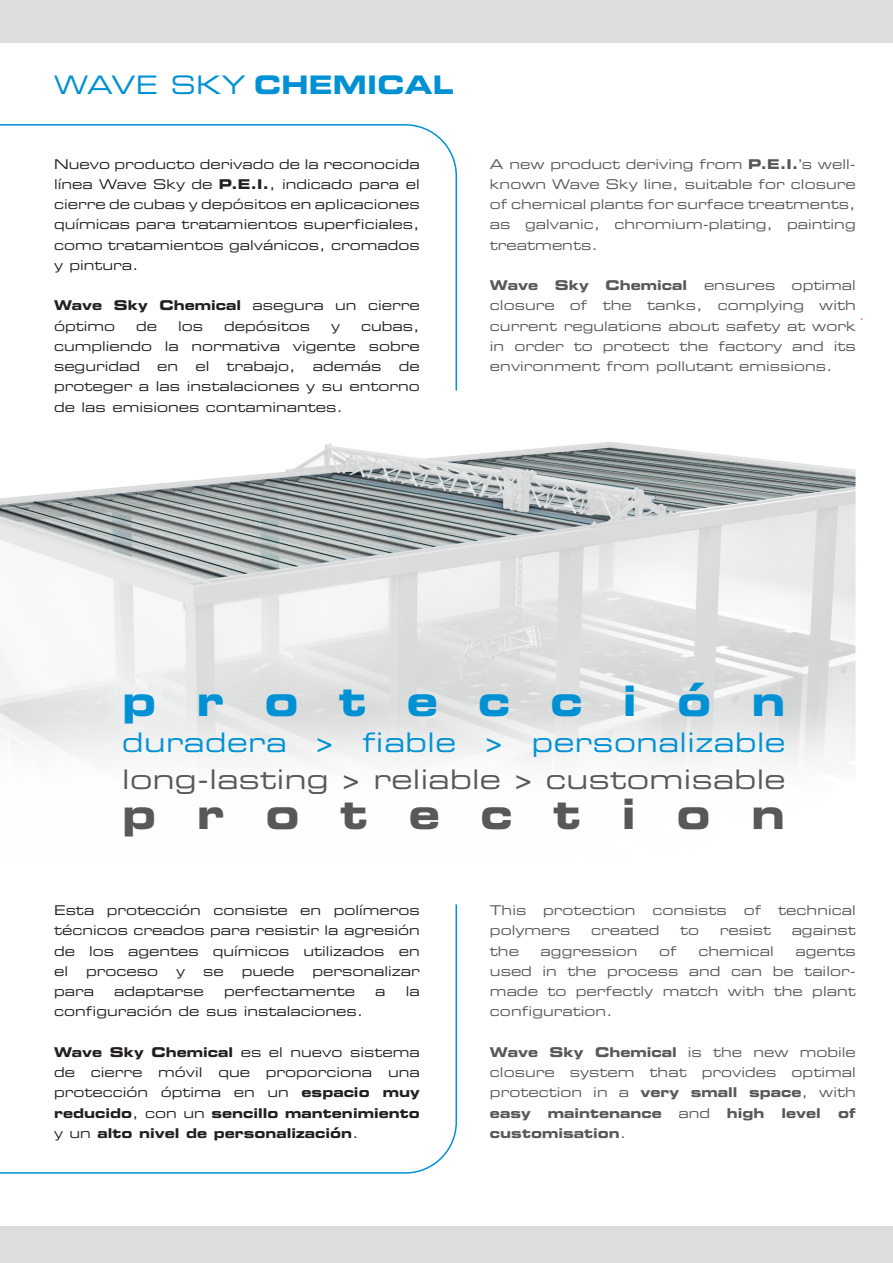
<style>
.page{position:relative;width:893px;height:1263px;background:#fff}
.page>*{position:absolute;margin:0;border:0;box-sizing:border-box;transform-origin:0 0}
.t1{font:42px "Eurostile LT Std Bold Ex 2";color:#0091d4}
.t2{font:42px "Eurostile LT Std Bold Ex 2";letter-spacing:.965em;color:#57585a}
.t3{font:27px "Eurostile LT Std Ex 2";letter-spacing:.01em;color:#57585a}
.t4{font:27px "Eurostile LT Std Ex 2";letter-spacing:.02em;color:#0091d4}
.t5{font:25.5px "Eurostile LT Std Bold Ex 2";letter-spacing:.01em;color:#0091d4}
.t6{font:13.5px/20.2px "Eurostile LT Std Ex 2";color:#57585a;text-align:justify}
.t7{font:13.5px/20.2px "Eurostile LT Std Ex 2";color:#231f20;text-align:justify}
.t8{font:13.5px/20.2px "Eurostile LT Std Bold Ex 2";color:#231f20;text-align:justify}
.t9{font:13.5px "Eurostile LT Std Bold Ex 2";color:#57585a}
.s1{font-family:"Eurostile LT Std Ex 2"}
.s2{font-family:"Eurostile LT Std Bold Ex 2"}
</style>
<div class="page">
<img style="left:458px;top:442px;width:398px;height:322px">
<div style="left:0;top:0;width:893px;height:42px;background:#dcdddf"></div>
<div style="left:0;top:1227px;width:893px;height:36px;background:#dcdddf"></div>
<svg style="left:0;top:124px;width:458px;height:1050px"></svg>
<p class="t5" style="left:54px;top:67px;width:401px"><span class="s1">WAVE SKY</span> CHEMICAL</p>
<p class="t7" style="left:54px;top:153px;width:367px">Nuevo producto derivado de la reconocida línea Wave Sky de <span class="s2">P.E.I.</span>, indicado para el cierre de cubas y depósitos en aplicaciones químicas para tratamientos superficiales, como tratamientos galvánicos, cromados y pintura.</p>
<p class="t7" style="left:54px;top:295px;width:367px"><span class="s2">Wave Sky Chemical</span> asegura un cierre óptimo</p>
<p class="t7" style="left:136px;top:315px;width:23px">de</p>
<p class="t7" style="left:178px;top:315px;width:27px">los</p>
<p class="t7" style="left:224px;top:315px;width:88px">depósitos</p>
<p class="t7" style="left:331px;top:315px;width:11px">y</p>
<p class="t7" style="left:54px;top:315px;width:367px;text-indent:307px">cubas, cumpliendo la normativa vigente sobre seguridad</p>
<p class="t7" style="left:157px;top:356px;width:23px">en</p>
<p class="t7" style="left:195px;top:356px;width:15px">el</p>
<p class="t7" style="left:227px;top:356px;width:71px">trabajo,</p>
<p class="t7" style="left:313px;top:356px;width:70px">además</p>
<p class="t7" style="left:54px;top:356px;width:367px;text-indent:345px">de proteger a las instalaciones y su entorno de las emisiones contaminantes.</p>
<p class="t6" style="left:490px;top:153px;width:367px">A new product deriving from <span class="s2">P.E.I.</span>’s well&shy;known Wave Sky line, suitable for closure of chemical plants for surface treatments, as galvanic, chromium-plating, painting treatments.</p>
<p class="t6" style="left:490px;top:275px;width:367px"><span class="s2">Wave Sky Chemical</span> ensures optimal closure of the tanks, complying with current regulations about safety at work in order to protect the factory and its environment from pollutant emissions.</p>
<p class="t1" style="left:122px;top:671px;width:665px">p r o t e c c i ó n</p>
<p class="t4" style="left:122px;top:724px;width:665px">duradera &gt; fiable &gt; personalizable</p>
<p class="t3" style="left:122px;top:761px;width:665px">long-lasting &gt; reliable &gt; customisable</p>
<p class="t2" style="left:122px;top:785px;width:665px">protection</p>
<p class="t7" style="left:54px;top:900px;width:367px">Esta protección consiste en polímeros técnicos creados para resistir la agresión de los agentes químicos utilizados en el</p>
<p class="t7" style="left:86px;top:960px;width:74px">proceso</p>
<p class="t7" style="left:176px;top:960px;width:11px">y</p>
<p class="t7" style="left:203px;top:960px;width:22px">se</p>
<p class="t7" style="left:242px;top:960px;width:54px">puede</p>
<p class="t7" style="left:312px;top:960px;width:109px">personalizar</p>
<p class="t7" style="left:54px;top:981px;width:42px">para</p>
<p class="t7" style="left:114px;top:981px;width:91px">adaptarse</p>
<p class="t7" style="left:224px;top:981px;width:133px">perfectamente</p>
<p class="t7" style="left:375px;top:981px;width:12px">a</p>
<p class="t7" style="left:406px;top:981px;width:15px">la</p>
<p class="t7" style="left:54px;top:1001px;width:311px">configuración de sus instalaciones.</p>
<p class="t8" style="left:54px;top:1041px;width:367px">Wave Sky Chemical <span class="s1">es el nuevo sistema de cierre móvil que proporciona una protección óptima en un</span> espacio muy reducido<span class="s1">, con un</span> sencillo mantenimiento <span class="s1">y un</span> alto nivel de personalización<span class="s1">.</span></p>
<p class="t6" style="left:490px;top:900px;width:38px">This</p>
<p class="t6" style="left:543px;top:900px;width:94px">protection</p>
<p class="t6" style="left:652px;top:900px;width:76px">consists</p>
<p class="t6" style="left:744px;top:900px;width:19px">of</p>
<p class="t6" style="left:778px;top:900px;width:79px">technical</p>
<p class="t6" style="left:490px;top:920px;width:82px">polymers</p>
<p class="t6" style="left:591px;top:920px;width:70px">created</p>
<p class="t6" style="left:680px;top:920px;width:21px">to</p>
<p class="t6" style="left:720px;top:920px;width:53px">resist</p>
<p class="t6" style="left:792px;top:920px;width:66px">against</p>
<p class="t6" style="left:490px;top:940px;width:31px">the</p>
<p class="t6" style="left:541px;top:940px;width:98px">aggression</p>
<p class="t6" style="left:659px;top:940px;width:19px">of</p>
<p class="t6" style="left:698px;top:940px;width:77px">chemical</p>
<p class="t6" style="left:490px;top:940px;width:367px;text-indent:305px">agents used in the process and can be tailor&shy;made to perfectly match with the plant configuration.</p>
<p class="t6" style="left:490px;top:1041px;width:367px"><span class="s2">Wave Sky Chemical</span> is the new mobile closure system that provides optimal protection in a <span class="s2">very small space</span>, with <span class="s2">easy</span></p>
<p class="t9" style="left:548px;top:1103px;width:218px">maintenance <span class="s1">and</span> high</p>
<p class="t9" style="left:781px;top:1103px;width:41px">level</p>
<p class="t9" style="left:838px;top:1103px;width:19px">of</p>
<p class="t9" style="left:490px;top:1123px;width:138px">customisation<span class="s1">.</span></p>
</div>
